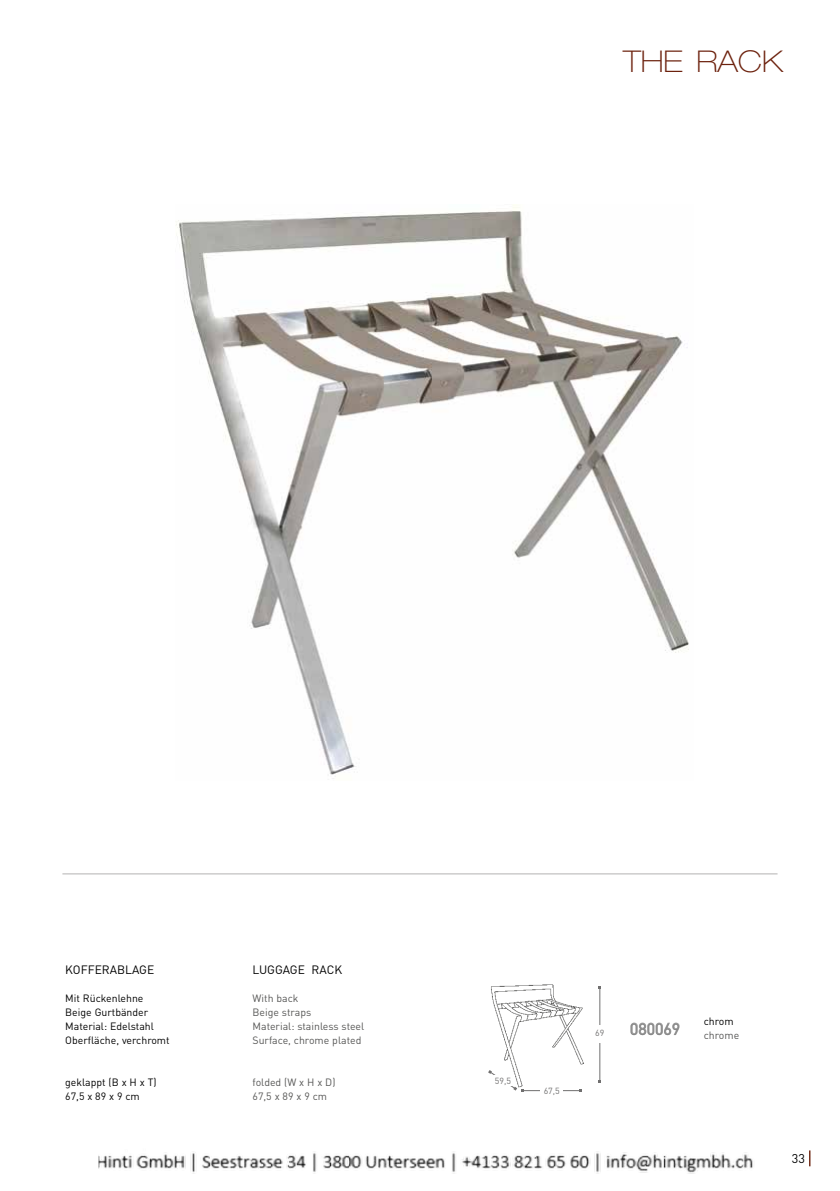
<style>
.page{position:relative;width:840px;height:1191px;background:#fff}
.page>*{position:absolute;margin:0;border:0;box-sizing:border-box;transform-origin:0 0}
.t1{font:100 expanded 30px "Helvetica Neue LT Pro";color:#6c210d}
.t2{font:16px "DIN";color:#878787}
.t3{font:12.6px "DIN";color:#000}
.t4{font:12px "DIN";color:#000}
.t5{font:10.4px "DIN";color:#000}
.t6{font:10.4px "DIN";color:#575756}
.t7{font:8.8px "DIN";color:#706f6f}
</style>
<div class="page">
<svg style="left:809px;top:1150px;width:1px;height:16px"></svg>
<img style="left:176px;top:204px;width:513px;height:575px">
<hr style="left:62px;top:873px;width:715px;height:1px;background:#b3b2b2">
<svg style="left:630px;top:1022px;width:49px;height:13px"></svg>
<img style="left:491px;top:984px;width:92px;height:86px">
<hr style="left:522px;top:1090px;width:58px;height:1px;background:#706f6f">
<div style="left:540px;top:1086px;width:22px;height:8px;background:#fff"></div>
<svg style="left:488px;top:1070px;width:36px;height:22px"></svg>
<div style="left:494px;top:1075px;width:17px;height:11px;background:#fff"></div>
<hr style="left:599px;top:987px;width:1px;height:94px;background:#706f6f">
<div style="left:591px;top:1026px;width:17px;height:17px;background:#fff"></div>
<img style="left:98px;top:1151px;width:655px;height:23px">
<h1 class="t1" style="left:622px;top:44px;width:161px">THE RACK</h1>
<p class="t4" style="left:65px;top:961px;width:90px">KOFFERABLAGE</p>
<p class="t4" style="left:252px;top:961px;width:91px">LUGGAGE RACK</p>
<p class="t5" style="left:65px;top:991px;width:80px">Mit Rückenlehne</p>
<p class="t6" style="left:252px;top:991px;width:47px">With back</p>
<p class="t5" style="left:65px;top:1005px;width:84px">Beige Gurtbänder</p>
<p class="t6" style="left:252px;top:1005px;width:60px">Beige straps</p>
<p class="t5" style="left:65px;top:1019px;width:90px">Material: Edelstahl</p>
<p class="t6" style="left:252px;top:1019px;width:113px">Material: stainless steel</p>
<p class="t5" style="left:65px;top:1033px;width:106px">Oberfläche, verchromt</p>
<p class="t6" style="left:252px;top:1033px;width:110px">Surface, chrome plated</p>
<p class="t5" style="left:65px;top:1075px;width:93px">geklappt (B x H x T)</p>
<p class="t6" style="left:252px;top:1075px;width:84px">folded (W x H x D)</p>
<p class="t5" style="left:65px;top:1089px;width:76px">67,5 x 89 x 9 cm</p>
<p class="t6" style="left:252px;top:1089px;width:76px">67,5 x 89 x 9 cm</p>
<p class="t7" style="left:494px;top:1075px;width:18px">59,5</p>
<p class="t7" style="left:543px;top:1084px;width:18px">67,5</p>
<p class="t7" style="left:595px;top:1027px;width:11px">69</p>
<h2 class="t2" style="left:629px;top:1018px;width:52px">080069</h2>
<p class="t5" style="left:703px;top:1014px;width:31px">chrom</p>
<p class="t6" style="left:703px;top:1028px;width:37px">chrome</p>
<p class="t3" style="left:791px;top:1150px;width:15px">33</p>
</div>
